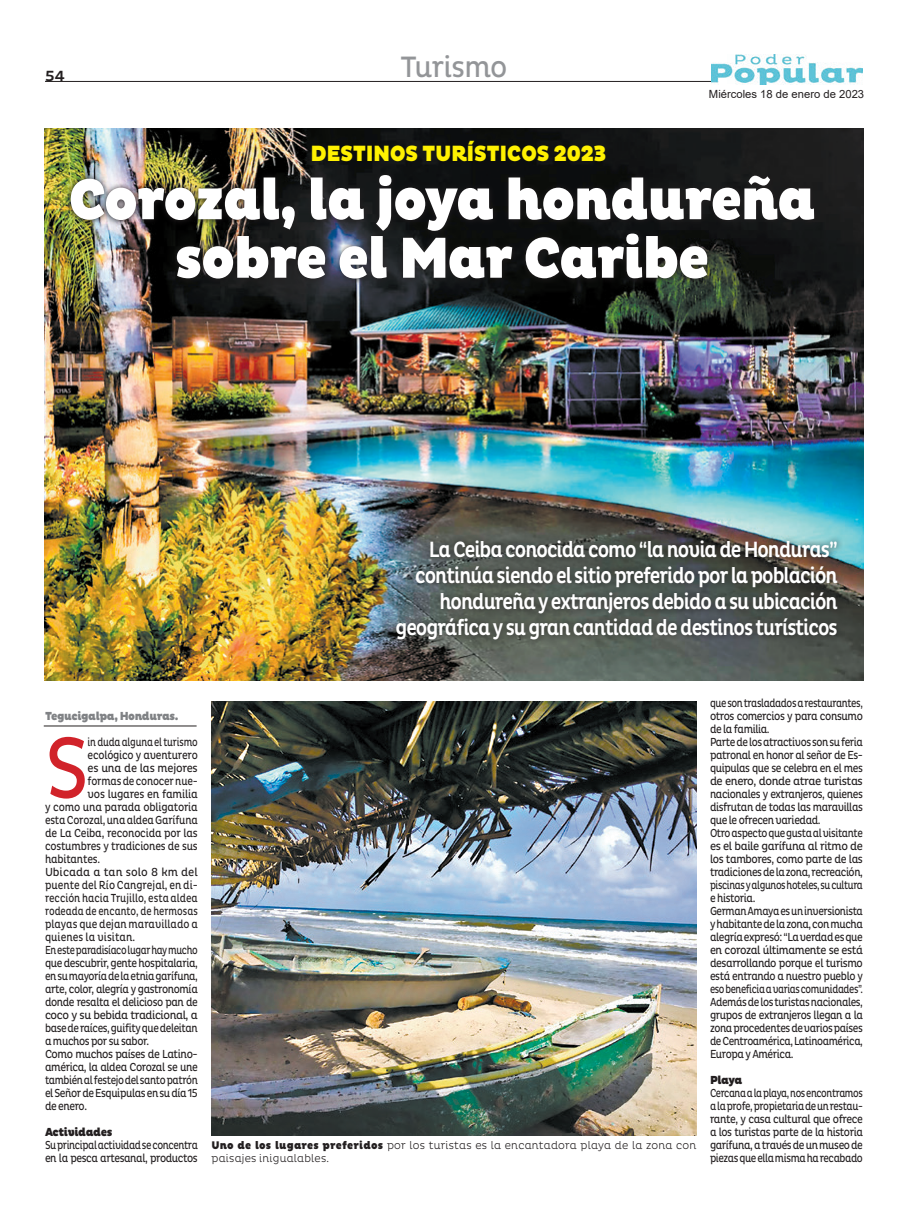
<style>
.page{position:relative;width:908px;height:1215px;background:#fff}
.page>*{position:absolute;margin:0;border:0;box-sizing:border-box;transform-origin:0 0}
.t1{font:88.38px "Pluto Cond";color:#d1232a;scale:.9 1}
.t2{font:900 58.75px/58.5px "Pluto";letter-spacing:-.03em;color:#fff;text-align:center;scale:.9 1}
.t3{font:30px "Pluto Cond";letter-spacing:-.025em;color:#939598}
.t4{font:500 22.5px/26px "Pluto Cond";letter-spacing:-.05em;color:#fff;text-align:right;scale:.9 1}
.t5{font:900 22.5px "Pluto";letter-spacing:-.025em;color:#fff101;scale:.9 1}
.t6{font:500 15px "Pluto";color:#231f20}
.t7{font:11.88px/13px "Pluto Cond";letter-spacing:-.04em;color:#231f20;scale:.85 1}
.t8{font:11.88px/13px "Pluto Cond";letter-spacing:-.04em;color:#231f20;text-align:justify;scale:.83 1}
.t9{font:11.88px "Pluto Cond";letter-spacing:-.04em;color:#231f20;scale:.9 1}
.t10{font:11.88px/13px "Pluto Cond";letter-spacing:-.04em;color:#231f20;scale:.86 1}
.t11{font:11.88px "Pluto Cond";letter-spacing:-.02em;color:#231f20;scale:.9 1}
.t12{font:11.88px "Pluto Cond";color:#231f20;scale:.89 1}
.t13{font:11.88px "Pluto Cond";letter-spacing:-.02em;color:#231f20;scale:.91 1}
.t14{font:11.88px "Pluto Cond";letter-spacing:-.04em;color:#231f20;scale:.89 1}
.t15{font:11.88px "Pluto Cond";color:#231f20;scale:.86 1}
.t16{font:11.88px "Pluto Cond";letter-spacing:-.04em;color:#231f20;scale:.87 1}
.t17{font:11.88px "Pluto Cond";letter-spacing:-.04em;color:#231f20;scale:.88 1}
.t18{font:11.88px "Pluto Cond";letter-spacing:-.02em;color:#231f20;scale:.89 1}
.t19{font:11.88px "Pluto Cond";color:#231f20;scale:.83 1}
.t20{font:11.88px "Pluto Cond";letter-spacing:-.04em;color:#231f20;scale:.91 1}
.t21{font:11.88px "Pluto Cond";letter-spacing:-.04em;color:#231f20}
.t22{font:11.88px "Pluto Cond";letter-spacing:-.04em;color:#231f20;scale:.93 1}
.t23{font:900 11.88px "Pluto";letter-spacing:-.04em;color:#808285;scale:.9 1}
.t24{font:11.88px "Pluto Cond";letter-spacing:-.02em;color:#231f20;scale:.82 1}
.t25{font:11.88px "Pluto Cond";color:#231f20}
.t26{font:11.88px "Pluto Cond";letter-spacing:-.02em;color:#231f20;scale:.88 1}
.t27{font:11.88px "Pluto Cond";letter-spacing:-.02em;color:#231f20;scale:.93 1}
.t28{font:11.88px "Pluto Cond";letter-spacing:-.02em;color:#231f20;scale:.96 1}
.t29{font:11.88px "Pluto Cond";color:#231f20;scale:.9 1}
.t30{font:900 11.88px "Pluto";letter-spacing:-.04em;color:#231f20;scale:.9 1}
.t31{font:300 11.25px/13px "Pluto";letter-spacing:.02em;color:#231f20;scale:.9 1}
.t32{font:11.25px "Arial";color:#231f20}
.s1{font-weight:900}
</style>
<div class="page">
<hr style="left:45px;top:81px;width:817px;height:1px;background:#231f20">
<img style="left:711px;top:54px;width:151px;height:30px">
<img style="left:44px;top:128px;width:819px;height:553px">
<img style="left:211px;top:701px;width:485px;height:435px">
<hr style="left:44px;top:726px;width:152px;height:1px;background:#231f20">
<img style="left:63px;top:168px;width:757px;height:117px">
<div style="left:390px;top:534px;width:453px;height:112px;background:#231f20;opacity:.75"></div>
<p class="t6" style="left:45px;top:67px;width:22px">54</p>
<h3 class="t3" style="left:400px;top:50px;width:108px">Turismo</h3>
<h3 class="t5" style="left:310px;top:140px;width:330px">DESTINOS TURÍSTICOS 2023</h3>
<p class="t32" style="left:708px;top:86px;width:157px">Miércoles 18 de enero de 2023</p>
<h2 class="t2" style="left:68px;top:172px;width:832px">Corozal, la joya hondureña sobre el Mar Caribe</h2>
<h3 class="t4" style="left:395px;top:537px;width:492px">La Ceiba conocida como “la novia de Honduras” continúa siendo el sitio preferido por la población hondureña y extranjeros debido a su ubicación geográfica y su gran cantidad de destinos turísticos</h3>
<p class="t23" style="left:45px;top:709px;width:150px">Tegucigalpa, Honduras.</p>
<h1 class="t1" style="left:45px;top:718px;width:51px">S</h1>
<p class="t24" style="left:88px;top:735px;width:136px">in duda alguna el turismo</p>
<p class="t11" style="left:88px;top:748px;width:124px">ecológico y aventurero</p>
<p class="t28" style="left:88px;top:761px;width:116px">es una de las mejores</p>
<p class="t26" style="left:88px;top:774px;width:127px">formas de conocer nue-</p>
<p class="t27" style="left:88px;top:787px;width:120px">vos lugares en familia</p>
<p class="t13" style="left:45px;top:800px;width:169px">y como una parada obligatoria</p>
<p class="t18" style="left:45px;top:813px;width:173px">esta Corozal, una aldea Garífuna</p>
<p class="t13" style="left:45px;top:826px;width:169px">de La Ceiba, reconocida por las</p>
<p class="t11" style="left:45px;top:839px;width:171px">costumbres y tradiciones de sus</p>
<p class="t11" style="left:45px;top:852px;width:63px">habitantes.</p>
<p class="t25" style="left:45px;top:865px;width:154px">Ubicada a tan solo 8 km del</p>
<p class="t12" style="left:45px;top:878px;width:173px">puente del Río Cangrejal, en di-</p>
<p class="t15" style="left:45px;top:891px;width:179px">rección hacia Trujillo, esta aldea</p>
<p class="t19" style="left:45px;top:904px;width:185px">rodeada de encanto, de hermosas</p>
<p class="t12" style="left:45px;top:917px;width:173px">playas que dejan maravillado a</p>
<p class="t29" style="left:45px;top:930px;width:101px">quienes la visitan.</p>
<p class="t8" style="left:45px;top:943px;width:185px">En este paradisíaco lugar hay mucho</p>
<p class="t9" style="left:45px;top:956px;width:171px">que descubrir, gente hospitalaria,</p>
<p class="t17" style="left:45px;top:969px;width:175px">en su mayoría de la etnia garífuna,</p>
<p class="t9" style="left:45px;top:982px;width:171px">arte, color, alegría y gastronomía</p>
<p class="t9" style="left:45px;top:995px;width:171px">donde resalta el delicioso pan de</p>
<p class="t21" style="left:45px;top:1008px;width:154px">coco y su bebida tradicional, a</p>
<p class="t14" style="left:45px;top:1021px;width:173px">base de raíces, guifity que deleitan</p>
<p class="t9" style="left:45px;top:1034px;width:117px">a muchos por su sabor.</p>
<p class="t22" style="left:45px;top:1047px;width:166px">Como muchos países de Latino-</p>
<p class="t20" style="left:45px;top:1060px;width:169px">américa, la aldea Corozal se une</p>
<p class="t16" style="left:45px;top:1073px;width:177px">también al festejo del santo patrón</p>
<p class="t9" style="left:45px;top:1086px;width:171px">el Señor de Esquipulas en su día 15</p>
<p class="t9" style="left:45px;top:1099px;width:48px">de enero.</p>
<p class="t30" style="left:45px;top:1125px;width:76px">Actividades</p>
<p class="t10" style="left:45px;top:1138px;width:179px">Su principal actividad se concentra en la pesca artesanal, productos</p>
<p class="t31" style="left:211px;top:1138px;width:540px"><span class="s1">Uno de los lugares preferidos</span> por los turistas es la encantadora playa de la zona con paisajes inigualables.</p>
<p class="t7" style="left:709px;top:696px;width:181px">que son trasladados a restaurantes, otros comercios y para consumo de la familia.<br>Parte de los atractivos son su feria patronal en honor al señor de Es&shy;quipulas que se celebra en el mes de enero, donde atrae turistas nacionales y extranjeros, quienes disfrutan de todas las maravillas que le ofrecen variedad.<br>Otro aspecto que gusta al visitante es el baile garífuna al ritmo de los tambores, como parte de las tradiciones de la zona, recreación, piscinas y algunos hoteles, su cultura e historia.<br>German Amaya es un inversionista y habitante de la zona, con mucha alegría expresó: “La verdad es que en corozal últimamente se está desarrollando porque el turismo está entrando a nuestro pueblo y eso beneficia a varias comunidades”.<br>Además de los turistas nacionales, grupos de extranjeros llegan a la zona procedentes de varios países de Centroamérica, Latinoamérica,<br>Europa y América.</p>
<p class="t30" style="left:709px;top:1073px;width:38px">Playa</p>
<p class="t8" style="left:709px;top:1086px;width:186px">Cercana a la playa, nos encontramos a la profe, propietaria de un restau&shy;rante, y casa cultural que ofrece a los turistas parte de la historia garífuna, a través de un museo de piezas que ella misma ha recabado</p>
</div>
